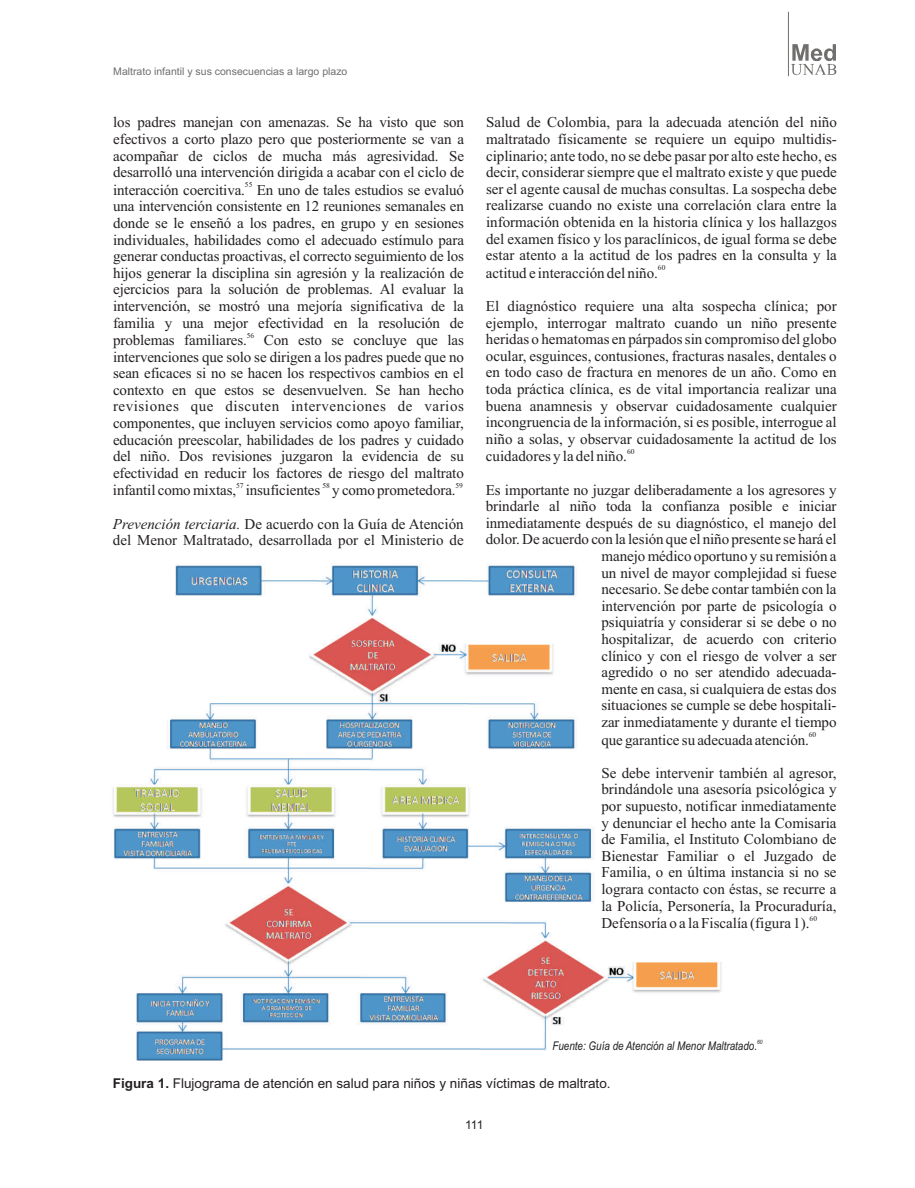
<style>
.page{position:relative;width:915px;height:1188px;background:#fff}
.page>*{position:absolute;margin:0;border:0;box-sizing:border-box;transform-origin:0 0}
.t1{font:15px/16.6px "Times New Roman";letter-spacing:-.005em;color:#231f20}
.t2{font:15px "Times New Roman";letter-spacing:.035em;color:#231f20}
.t3{font:13.5px "Arial";color:#231f20}
.t4{font:italic 12px "Arial Narrow";color:#231f20}
.t5{font:12px "Arial";color:#231f20}
.t6{font:10.5px "Arial";color:#706f6e}
.t7{font:7.5px "Times New Roman";color:#231f20}
.t8{font:italic 6px "Arial Narrow";color:#231f20}
.s1{font-style:italic}
.s2{font-weight:700}
</style>
<div class="page">
<img style="left:112px;top:563px;width:610px;height:497px">
<svg style="left:791px;top:44px;width:45px;height:31px"></svg>
<hr style="left:787px;top:12px;width:1px;height:64px;background:#706f6e">
<p class="t6" style="left:113px;top:67px;width:236px">Maltrato infantil y sus consecuencias a largo plazo</p>
<p class="t1" style="left:113px;top:116px;width:352px">los padres manejan con amenazas. Se ha visto que son</p>
<p class="t1" style="left:486px;top:116px;width:352px">Salud de Colombia, para la adecuada atención del niño</p>
<p class="t1" style="left:113px;top:132px;width:352px">efectivos a corto plazo pero que posteriormente se van a</p>
<p class="t1" style="left:486px;top:132px;width:352px">maltratado físicamente se requiere un equipo multidis-</p>
<p class="t1" style="left:113px;top:149px;width:352px">acompañar de ciclos de mucha más agresividad. Se</p>
<p class="t1" style="left:486px;top:149px;width:352px">ciplinario; ante todo, no se debe pasar por alto este hecho, es</p>
<p class="t1" style="left:113px;top:165px;width:352px">desarrolló una intervención dirigida a acabar con el ciclo de</p>
<p class="t1" style="left:486px;top:165px;width:352px">decir, considerar siempre que el maltrato existe y que puede</p>
<p class="t7" style="left:245px;top:182px;width:9px">55</p>
<p class="t1" style="left:113px;top:183px;width:352px">interacción coercitiva. En uno de tales estudios se evaluó</p>
<p class="t1" style="left:486px;top:182px;width:352px">ser el agente causal de muchas consultas. La sospecha debe</p>
<p class="t1" style="left:113px;top:199px;width:352px">una intervención consistente en 12 reuniones semanales en</p>
<p class="t1" style="left:486px;top:199px;width:352px">realizarse cuando no existe una correlación clara entre la</p>
<p class="t1" style="left:113px;top:216px;width:352px">donde se le enseñó a los padres, en grupo y en sesiones</p>
<p class="t1" style="left:486px;top:215px;width:352px">información obtenida en la historia clínica y los hallazgos</p>
<p class="t1" style="left:113px;top:233px;width:352px">individuales, habilidades como el adecuado estímulo para</p>
<p class="t1" style="left:486px;top:232px;width:352px">del examen físico y los paraclínicos, de igual forma se debe</p>
<p class="t1" style="left:113px;top:249px;width:352px">generar conductas proactivas, el correcto seguimiento de los</p>
<p class="t1" style="left:486px;top:248px;width:352px">estar atento a la actitud de los padres en la consulta y la</p>
<p class="t7" style="left:657px;top:265px;width:9px">60</p>
<p class="t1" style="left:113px;top:266px;width:352px">hijos generar la disciplina sin agresión y la realización de</p>
<p class="t1" style="left:486px;top:266px;width:173px">actitud e interacción del niño.</p>
<p class="t1" style="left:113px;top:282px;width:352px">ejercicios para la solución de problemas. Al evaluar la intervención, se mostró una mejoría significativa de la</p>
<p class="t1" style="left:486px;top:299px;width:352px">El diagnóstico requiere una alta sospecha clínica; por</p>
<p class="t1" style="left:113px;top:316px;width:352px">familia y una mejor efectividad en la resolución de</p>
<p class="t1" style="left:486px;top:316px;width:352px">ejemplo, interrogar maltrato cuando un niño presente</p>
<p class="t7" style="left:247px;top:332px;width:9px">56</p>
<p class="t1" style="left:113px;top:333px;width:352px">problemas familiares. Con esto se concluye que las</p>
<p class="t1" style="left:486px;top:332px;width:352px">heridas o hematomas en párpados sin compromiso del globo</p>
<p class="t1" style="left:113px;top:350px;width:352px">intervenciones que solo se dirigen a los padres puede que no</p>
<p class="t1" style="left:485px;top:349px;width:352px">ocular, esguinces, contusiones, fracturas nasales, dentales o</p>
<p class="t1" style="left:113px;top:366px;width:352px">sean eficaces si no se hacen los respectivos cambios en el</p>
<p class="t1" style="left:485px;top:366px;width:352px">en todo caso de fractura en menores de un año. Como en</p>
<p class="t1" style="left:113px;top:383px;width:352px">contexto en que estos se desenvuelven. Se han hecho</p>
<p class="t1" style="left:485px;top:382px;width:352px">toda práctica clínica, es de vital importancia realizar una</p>
<p class="t2" style="left:113px;top:401px;width:352px">revisiones que discuten intervenciones de varios</p>
<p class="t1" style="left:485px;top:399px;width:352px">buena anamnesis y observar cuidadosamente cualquier</p>
<p class="t1" style="left:113px;top:416px;width:352px">componentes, que incluyen servicios como apoyo familiar,</p>
<p class="t1" style="left:485px;top:415px;width:352px">incongruencia de la información, si es posible, interrogue al</p>
<p class="t1" style="left:113px;top:433px;width:352px">educación preescolar, habilidades de los padres y cuidado</p>
<p class="t1" style="left:485px;top:432px;width:352px">niño a solas, y observar cuidadosamente la actitud de los</p>
<p class="t7" style="left:626px;top:449px;width:9px">60</p>
<p class="t1" style="left:113px;top:449px;width:352px">del niño. Dos revisiones juzgaron la evidencia de su</p>
<p class="t1" style="left:485px;top:449px;width:143px">cuidadores y la del niño.</p>
<p class="t1" style="left:113px;top:466px;width:352px">efectividad en reducir los factores de riesgo del maltrato</p>
<p class="t7" style="left:236px;top:483px;width:9px">57</p>
<p class="t7" style="left:322px;top:483px;width:9px">58</p>
<p class="t7" style="left:455px;top:483px;width:9px">59</p>
<p class="t1" style="left:113px;top:483px;width:344px">infantil como mixtas, insuficientes y como prometedora.</p>
<p class="t1" style="left:485px;top:483px;width:352px">Es importante no juzgar deliberadamente a los agresores y brindarle al niño toda la confianza posible e iniciar</p>
<p class="t1" style="left:113px;top:517px;width:352px"><span class="s1">Prevención terciaria.</span> De acuerdo con la Guía de Atención</p>
<p class="t1" style="left:485px;top:516px;width:352px">inmediatamente después de su diagnóstico, el manejo del</p>
<p class="t1" style="left:113px;top:533px;width:352px">del Menor Maltratado, desarrollada por el Ministerio de</p>
<p class="t1" style="left:601px;top:532px;width:237px;text-align:justify;text-indent:-116px">dolor. De acuerdo con la lesión que el niño presente se hará el manejo médico oportuno y su remisión a un nivel de mayor complejidad si fuese necesario. Se debe contar también con la intervención por parte de psicología o psiquiatría y considerar si se debe o no hospitalizar, de acuerdo con criterio clínico y con el riesgo de volver a ser agredido o no ser atendido adecuada&shy;mente en casa, si cualquiera de estas dos situaciones se cumple se debe hospitali&shy;zar inmediatamente y durante el tiempo</p>
<p class="t7" style="left:808px;top:732px;width:9px">60</p>
<p class="t1" style="left:601px;top:733px;width:209px">que garantice su adecuada atención.</p>
<p class="t1" style="left:601px;top:766px;width:236px;text-align:justify">Se debe intervenir también al agresor, brindándole una asesoría psicológica y por supuesto, notificar inmediatamente y denunciar el hecho ante la Comisaria de Familia, el Instituto Colombiano de Bienestar Familiar o el Juzgado de Familia, o en última instancia si no se lograra contacto con éstas, se recurre a la Policía, Personería, la Procuraduría,</p>
<p class="t7" style="left:809px;top:915px;width:9px">60</p>
<p class="t1" style="left:601px;top:916px;width:209px">Defensoría o a la Fiscalía (figura 1).</p>
<p class="t8" style="left:756px;top:1040px;width:7px">60</p>
<p class="t4" style="left:552px;top:1042px;width:206px">Fuente: Guía de Atención al Menor Maltratado.</p>
<p class="t3" style="left:113px;top:1078px;width:499px"><span class="s2">Figura 1.</span> Flujograma de atención en salud para niños y niñas víctimas de maltrato.</p>
<p class="t5" style="left:465px;top:1120px;width:20px">111</p>
</div>
